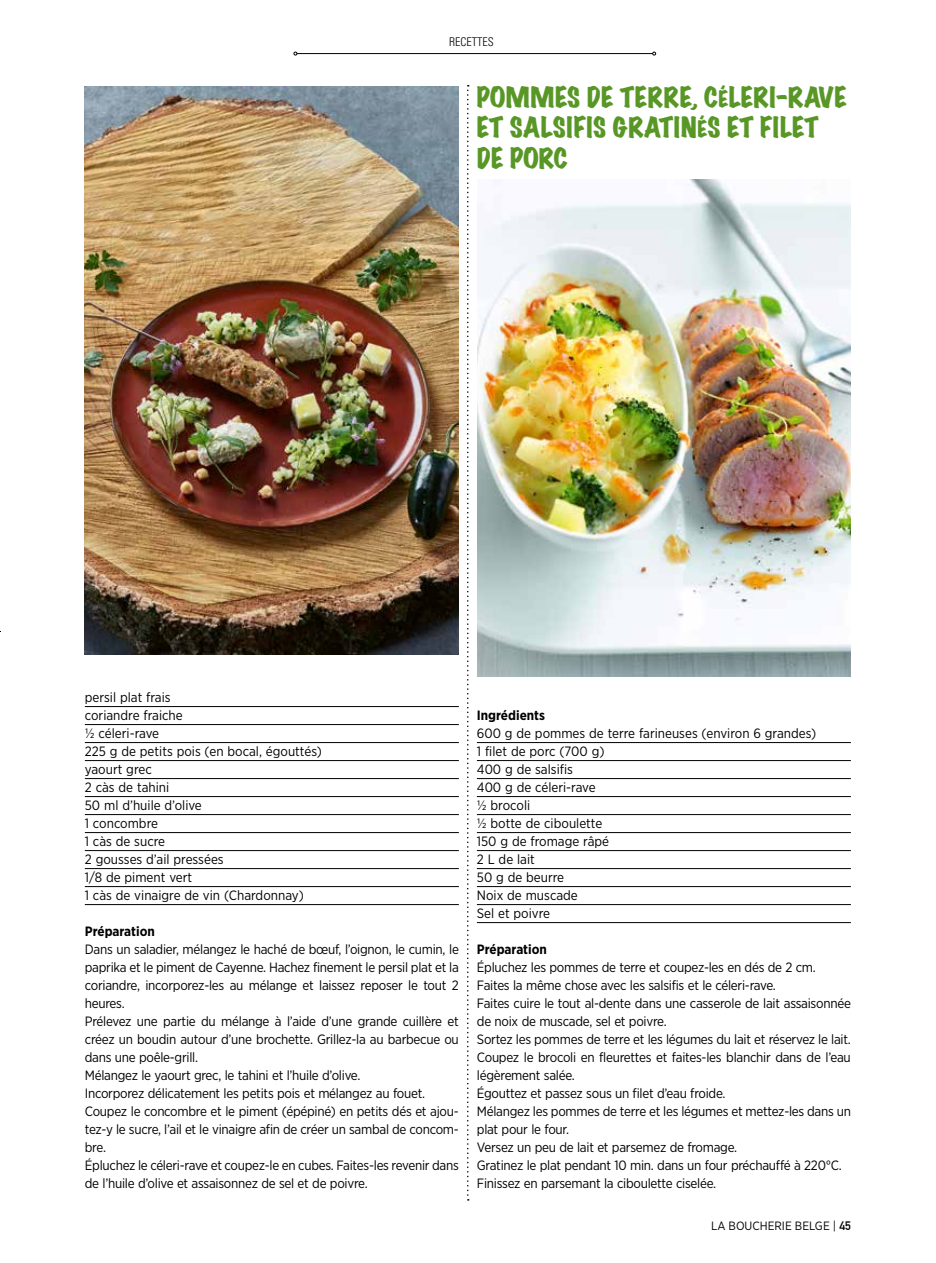
<style>
.page{position:relative;width:936px;height:1263px;background:#fff}
.page>*{position:absolute;margin:0;border:0;box-sizing:border-box;transform-origin:0 0}
.t1{font:expanded 25.5px/30.6px "Marker Felt";letter-spacing:.02em;color:#589726}
.t2{font:13.5px/18px "Gotham Narrow";letter-spacing:-.02em;color:#000}
.t3{font:13.5px/18px "Gotham Narrow";color:#000}
.t4{font:700 13.5px "Gotham Narrow";color:#000}
.t5{font:12px "Gotham Narrow";color:#000}
.t6{font:300 condensed 12px "Univers LT Std";color:#000}
.s1{font-family:"DIN Alternate";font-weight:700}
</style>
<div class="page">
<hr style="left:297px;top:53px;width:355px;height:1px;background:#000">
<hr style="left:85px;top:706px;width:374px;height:1px;background:#000">
<hr style="left:85px;top:724px;width:374px;height:1px;background:#000">
<hr style="left:85px;top:742px;width:374px;height:1px;background:#000">
<hr style="left:85px;top:760px;width:374px;height:1px;background:#000">
<hr style="left:85px;top:778px;width:374px;height:1px;background:#000">
<hr style="left:85px;top:796px;width:374px;height:1px;background:#000">
<hr style="left:85px;top:814px;width:374px;height:1px;background:#000">
<hr style="left:85px;top:832px;width:374px;height:1px;background:#000">
<hr style="left:85px;top:850px;width:374px;height:1px;background:#000">
<hr style="left:85px;top:868px;width:374px;height:1px;background:#000">
<hr style="left:85px;top:886px;width:374px;height:1px;background:#000">
<hr style="left:85px;top:904px;width:374px;height:1px;background:#000">
<hr style="left:477px;top:742px;width:373px;height:1px;background:#000">
<hr style="left:477px;top:760px;width:373px;height:1px;background:#000">
<hr style="left:477px;top:778px;width:373px;height:1px;background:#000">
<hr style="left:477px;top:796px;width:373px;height:1px;background:#000">
<hr style="left:477px;top:814px;width:373px;height:1px;background:#000">
<hr style="left:477px;top:832px;width:373px;height:1px;background:#000">
<hr style="left:477px;top:850px;width:373px;height:1px;background:#000">
<hr style="left:477px;top:868px;width:373px;height:1px;background:#000">
<hr style="left:477px;top:886px;width:373px;height:1px;background:#000">
<hr style="left:477px;top:904px;width:373px;height:1px;background:#000">
<hr style="left:477px;top:922px;width:373px;height:1px;background:#000">
<img style="left:478px;top:179px;width:372px;height:497px">
<img style="left:85px;top:86px;width:373px;height:569px">
<svg style="left:467px;top:85px;width:1px;height:1115px"></svg>
<p class="t6" style="left:449px;top:35px;width:46px">RECETTES</p>
<h1 class="t1" style="left:477px;top:81px;width:371px">POMMES DE TERRE, CÉLERI-RAVE<br>ET SALSIFIS GRATINÉS ET FILET<br>DE PORC</h1>
<p class="t3" style="left:85px;top:688px;width:239px">persil plat frais<br>coriandre fraiche<br>½ céleri-rave<br>225 g de petits pois (en bocal, égouttés) yaourt grec<br>2 càs de tahini<br>50 ml d’huile d’olive<br>1 concombre<br>1 càs de sucre<br>2 gousses d’ail pressées<br>1/8 de piment vert<br>1 càs de vinaigre de vin (Chardonnay)</p>
<p class="t4" style="left:85px;top:923px;width:72px">Préparation</p>
<p class="t2" style="left:85px;top:940px;width:375px">Dans un saladier, mélangez le haché de bœuf, l’oignon, le cumin, le paprika et le piment de Cayenne. Hachez finement le persil plat et la coriandre, incorporez-les au mélange et laissez reposer le tout 2 heures.<br>Prélevez une partie du mélange à l’aide d’une grande cuillère et créez un boudin autour d’une brochette. Grillez-la au barbecue ou dans une poêle-grill.<br>Mélangez le yaourt grec, le tahini et l’huile d’olive.<br>Incorporez délicatement les petits pois et mélangez au fouet.<br>Coupez le concombre et le piment (épépiné) en petits dés et ajou&shy;tez-y le sucre, l’ail et le vinaigre afin de créer un sambal de concom&shy;bre.<br>Épluchez le céleri-rave et coupez-le en cubes. Faites-les revenir dans de l’huile d’olive et assaisonnez de sel et de poivre.</p>
<p class="t4" style="left:477px;top:707px;width:70px">Ingrédients</p>
<p class="t3" style="left:477px;top:724px;width:341px">600 g de pommes de terre farineuses (environ 6 grandes)<br>1 filet de porc (700 g)<br>400 g de salsifis<br>400 g de céleri-rave<br>½ brocoli<br>½ botte de ciboulette<br>150 g de fromage râpé<br>2 L de lait<br>50 g de beurre<br>Noix de muscade<br>Sel et poivre</p>
<p class="t4" style="left:477px;top:941px;width:72px">Préparation</p>
<p class="t2" style="left:477px;top:958px;width:375px">Épluchez les pommes de terre et coupez-les en dés de 2 cm.<br>Faites la même chose avec les salsifis et le céleri-rave.<br>Faites cuire le tout al-dente dans une casserole de lait assaisonnée de noix de muscade, sel et poivre.<br>Sortez les pommes de terre et les légumes du lait et réservez le lait.<br>Coupez le brocoli en fleurettes et faites-les blanchir dans de l’eau légèrement salée.<br>Égouttez et passez sous un filet d’eau froide.<br>Mélangez les pommes de terre et les légumes et mettez-les dans un plat pour le four.<br>Versez un peu de lait et parsemez de fromage.<br>Gratinez le plat pendant 10 min. dans un four préchauffé à 220°C.<br>Finissez en parsemant la ciboulette ciselée.</p>
<p class="t5" style="left:711px;top:1218px;width:141px">LA BOUCHERIE BELGE | <span class="s1">45</span></p>
</div>
